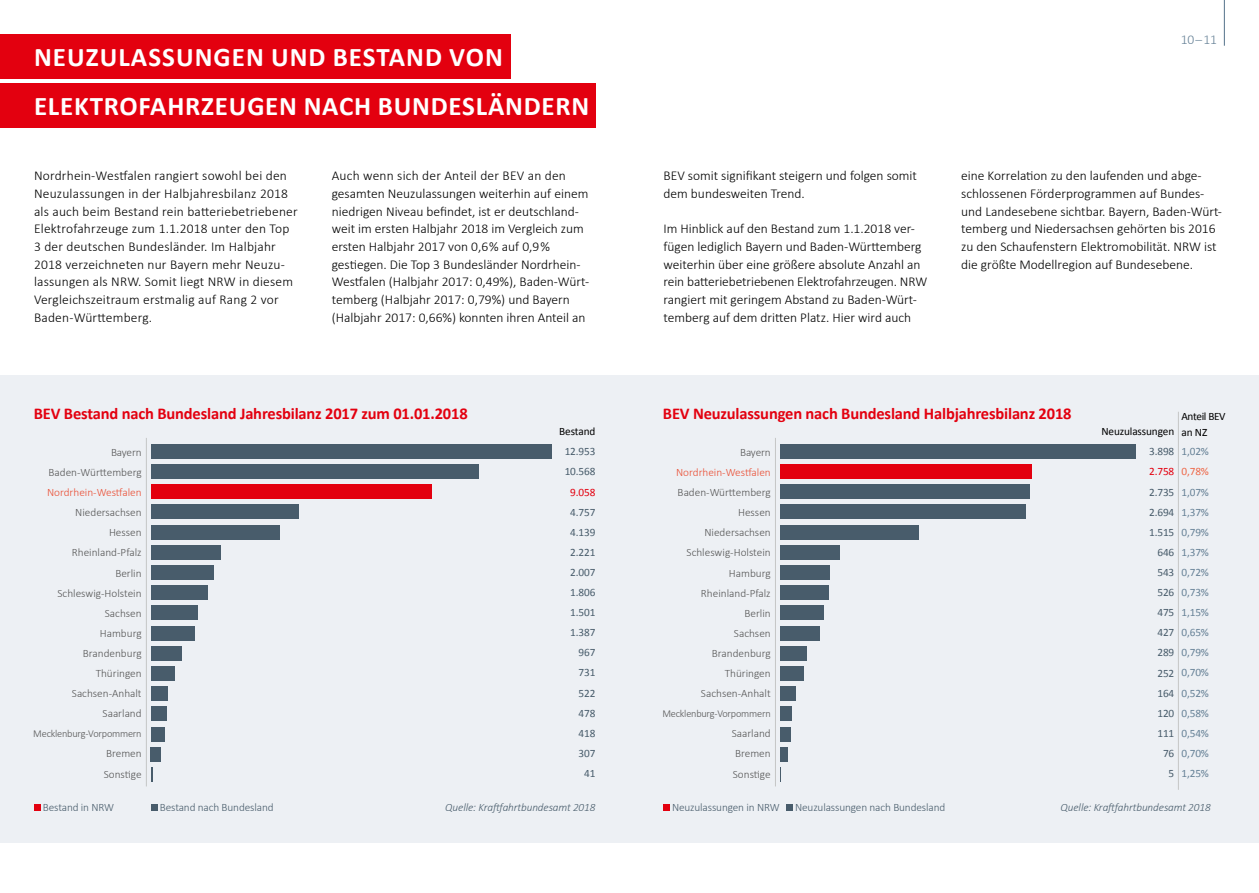
<style>
.page{position:relative;width:1259px;height:893px;background:#fff}
.page>*{position:absolute;margin:0;border:0;box-sizing:border-box;transform-origin:0 0}
.t1{font:700 27px/49.5px "Calibri";letter-spacing:.03em;color:#fff}
.t2{font:700 16.5px "Calibri";letter-spacing:-.01em;color:#e3000f}
.t3{font:300 13.5px/17.7px "Calibri";color:#000}
.t4{font:300 13.5px "Calibri";color:#678297}
.t5{font:300 11.25px/20.1px "Calibri";color:#565656;text-align:right}
.t6{font:11.25px/20.1px "Calibri";letter-spacing:-.01em;color:#485c6b;text-align:right}
.t7{font:300 11.25px "Calibri";letter-spacing:-.01em;color:#485c6b}
.t8{font:11.25px/20.1px "Calibri";letter-spacing:-.01em;color:#678297;text-align:justify}
.t9{font:italic 300 11.25px "Calibri";letter-spacing:-.01em;color:#485c6b}
.t10{font:300 11.25px "Calibri";color:#ea4e34}
.t11{font:11.25px "Calibri";letter-spacing:-.01em;color:#000}
.t12{font:11.25px/15.5px "Calibri";letter-spacing:-.03em;color:#000}
.t13{font:11.25px "Calibri";letter-spacing:-.01em;color:#e3000f}
.t14{font:11.25px "Calibri";color:#ed694a}
.t15{font:300 10.5px "Calibri";letter-spacing:-.02em;color:#565656}
</style>
<div class="page">
<div style="left:0;top:375px;width:1259px;height:468px;background:#edf0f4"></div>
<hr style="left:1223px;top:0;width:2px;height:46px;background:#678297">
<div style="left:0;top:34px;width:510px;height:45px;background:#e3000f"></div>
<div style="left:0;top:83px;width:595px;height:45px;background:#e3000f"></div>
<div style="left:780px;top:444px;width:355px;height:14px;background:#485c6b"></div>
<div style="left:151px;top:444px;width:401px;height:14px;background:#485c6b"></div>
<div style="left:780px;top:464px;width:252px;height:15px;background:#e3000f"></div>
<div style="left:151px;top:464px;width:327px;height:15px;background:#485c6b"></div>
<div style="left:780px;top:484px;width:249px;height:15px;background:#485c6b"></div>
<div style="left:151px;top:484px;width:280px;height:15px;background:#e3000f"></div>
<div style="left:780px;top:504px;width:246px;height:15px;background:#485c6b"></div>
<div style="left:151px;top:504px;width:148px;height:15px;background:#485c6b"></div>
<div style="left:780px;top:525px;width:138px;height:14px;background:#485c6b"></div>
<div style="left:151px;top:525px;width:128px;height:14px;background:#485c6b"></div>
<div style="left:780px;top:545px;width:59px;height:14px;background:#485c6b"></div>
<div style="left:151px;top:545px;width:69px;height:14px;background:#485c6b"></div>
<div style="left:780px;top:565px;width:50px;height:15px;background:#485c6b"></div>
<div style="left:151px;top:565px;width:63px;height:15px;background:#485c6b"></div>
<div style="left:780px;top:585px;width:48px;height:15px;background:#485c6b"></div>
<div style="left:151px;top:585px;width:56px;height:15px;background:#485c6b"></div>
<div style="left:780px;top:606px;width:44px;height:14px;background:#485c6b"></div>
<div style="left:151px;top:606px;width:47px;height:14px;background:#485c6b"></div>
<div style="left:780px;top:626px;width:39px;height:14px;background:#485c6b"></div>
<div style="left:151px;top:626px;width:43px;height:14px;background:#485c6b"></div>
<div style="left:780px;top:646px;width:27px;height:15px;background:#485c6b"></div>
<div style="left:151px;top:646px;width:30px;height:15px;background:#485c6b"></div>
<div style="left:780px;top:666px;width:23px;height:15px;background:#485c6b"></div>
<div style="left:151px;top:666px;width:23px;height:15px;background:#485c6b"></div>
<div style="left:780px;top:686px;width:15px;height:15px;background:#485c6b"></div>
<div style="left:151px;top:686px;width:17px;height:15px;background:#485c6b"></div>
<div style="left:780px;top:707px;width:12px;height:14px;background:#485c6b"></div>
<div style="left:151px;top:707px;width:15px;height:14px;background:#485c6b"></div>
<div style="left:780px;top:727px;width:11px;height:14px;background:#485c6b"></div>
<div style="left:151px;top:727px;width:13px;height:14px;background:#485c6b"></div>
<div style="left:780px;top:747px;width:8px;height:15px;background:#485c6b"></div>
<div style="left:151px;top:747px;width:10px;height:15px;background:#485c6b"></div>
<svg style="left:780px;top:767px;width:1px;height:15px"></svg>
<svg style="left:151px;top:767px;width:2px;height:15px"></svg>
<hr style="left:146px;top:438px;width:1px;height:348px;background:#c5c6c6">
<div style="left:151px;top:804px;width:7px;height:7px;background:#485c6b"></div>
<div style="left:34px;top:804px;width:7px;height:7px;background:#e3000f"></div>
<hr style="left:775px;top:438px;width:1px;height:348px;background:#c5c6c6">
<div style="left:786px;top:804px;width:7px;height:7px;background:#485c6b"></div>
<div style="left:663px;top:804px;width:6px;height:7px;background:#e3000f"></div>
<hr style="left:1178px;top:412px;width:1px;height:378px;background:#c5c6c6">
<h1 class="t1" style="left:34px;top:32px;width:557px">NEUZULASSUNGEN UND BESTAND VON<br>ELEKTROFAHRZEUGEN NACH BUNDESLÄNDERN</h1>
<p class="t3" style="left:34px;top:167px;width:265px">Nordrhein-Westfalen rangiert sowohl bei den Neuzulassungen in der Halbjahresbilanz 2018 als auch beim Bestand rein batteriebetriebener Elektrofahrzeuge zum 1.1.2018 unter den Top 3 der deutschen Bundesländer. Im Halbjahr 2018 verzeichneten nur Bayern mehr Neuzu&shy;lassungen als NRW. Somit liegt NRW in diesem Vergleichszeitraum erstmalig auf Rang 2 vor Baden-Württemberg.</p>
<p class="t3" style="left:332px;top:167px;width:259px">Auch wenn sich der Anteil der BEV an den gesamten Neuzulassungen weiterhin auf einem niedrigen Niveau befindet, ist er deutschland&shy;weit im ersten Halbjahr 2018 im Vergleich zum ersten Halbjahr 2017 von 0,6 % auf 0,9 % gestiegen. Die Top 3 Bundesländer Nordrhein-Westfalen (Halbjahr 2017: 0,49%), Baden-Würt&shy;temberg (Halbjahr 2017: 0,79%) und Bayern (Halbjahr 2017: 0,66%) konnten ihren Anteil an</p>
<p class="t3" style="left:663px;top:167px;width:255px">BEV somit signifikant steigern und folgen somit dem bundesweiten Trend.</p>
<p class="t3" style="left:663px;top:220px;width:265px">Im Hinblick auf den Bestand zum 1.1.2018 ver&shy;fügen lediglich Bayern und Baden-Württemberg weiterhin über eine größere absolute Anzahl an rein batteriebetriebenen Elektrofahrzeugen. NRW rangiert mit geringem Abstand zu Baden-Würt&shy;temberg auf dem dritten Platz. Hier wird auch</p>
<p class="t4" style="left:1180px;top:31px;width:38px">10 – 11</p>
<p class="t3" style="left:961px;top:167px;width:262px">eine Korrelation zu den laufenden und abge&shy;schlossenen Förderprogrammen auf Bundes&shy;und Landesebene sichtbar. Bayern, Baden-Würt&shy;temberg und Niedersachsen gehörten bis 2016 zu den Schaufenstern Elektromobilität. NRW ist die größte Modellregion auf Bundesebene.</p>
<p class="t2" style="left:34px;top:403px;width:435px">BEV Bestand nach Bundesland Jahresbilanz 2017 zum 01.01.2018</p>
<p class="t5" style="left:49px;top:442px;width:95px">Bayern<br>Baden-Württemberg</p>
<p class="t10" style="left:47px;top:485px;width:96px">Nordrhein-Westfalen</p>
<p class="t5" style="left:57px;top:502px;width:86px">Niedersachsen<br>Hessen<br>Rheinland-Pfalz<br>Berlin<br>Schleswig-Holstein<br>Sachsen<br>Hamburg<br>Brandenburg<br>Thüringen<br>Sachsen-Anhalt<br>Saarland</p>
<p class="t15" style="left:33px;top:727px;width:110px">Mecklenburg-Vorpommern</p>
<p class="t5" style="left:104px;top:743px;width:39px;text-align:left">Bremen<br>Sonstige</p>
<p class="t11" style="left:559px;top:424px;width:38px">Bestand</p>
<p class="t6" style="left:564px;top:442px;width:32px;text-align:left">12.953<br>10.568</p>
<p class="t13" style="left:570px;top:485px;width:27px">9.058</p>
<p class="t6" style="left:570px;top:502px;width:27px">4.757<br>4.139<br>2.221<br>2.007<br>1.806<br>1.501<br>1.387<br>967<br>731<br>522<br>478<br>418<br>307<br>41</p>
<p class="t7" style="left:43px;top:800px;width:73px">Bestand in NRW</p>
<p class="t7" style="left:160px;top:800px;width:115px">Bestand nach Bundesland</p>
<p class="t9" style="left:445px;top:800px;width:152px">Quelle: Kraftfahrtbundesamt 2018</p>
<p class="t2" style="left:663px;top:403px;width:410px">BEV Neuzulassungen nach Bundesland Halbjahresbilanz 2018</p>
<p class="t5" style="left:740px;top:442px;width:32px">Bayern</p>
<p class="t10" style="left:676px;top:465px;width:96px">Nordrhein-Westfalen</p>
<p class="t5" style="left:677px;top:482px;width:95px">Baden-Württemberg<br>Hessen<br>Niedersachsen<br>Schleswig-Holstein<br>Hamburg<br>Rheinland-Pfalz<br>Berlin<br>Sachsen<br>Brandenburg<br>Thüringen<br>Sachsen-Anhalt</p>
<p class="t15" style="left:662px;top:707px;width:110px">Mecklenburg-Vorpommern</p>
<p class="t5" style="left:731px;top:723px;width:41px;text-align:justify">Saarland Bremen Sonstige</p>
<p class="t12" style="left:1181px;top:409px;width:45px">Anteil BEV an NZ</p>
<p class="t8" style="left:1181px;top:442px;width:29px">1,02%</p>
<p class="t14" style="left:1181px;top:465px;width:29px">0,78%</p>
<p class="t8" style="left:1181px;top:482px;width:29px">1,07% 1,37% 0,79% 1,37% 0,72% 0,73% 1,15% 0,65% 0,79% 0,70% 0,52% 0,58% 0,54% 0,70% 1,25%</p>
<p class="t11" style="left:1101px;top:424px;width:74px">Neuzulassungen</p>
<p class="t6" style="left:1149px;top:442px;width:27px">3.898</p>
<p class="t13" style="left:1149px;top:465px;width:27px">2.758</p>
<p class="t6" style="left:1149px;top:482px;width:27px">2.735<br>2.694<br>1.515<br>646<br>543<br>526<br>475<br>427<br>289<br>252<br>164<br>120<br>111<br>76<br>5</p>
<p class="t7" style="left:672px;top:800px;width:109px">Neuzulassungen in NRW</p>
<p class="t7" style="left:795px;top:800px;width:152px">Neuzulassungen nach Bundesland</p>
<p class="t9" style="left:1060px;top:800px;width:152px">Quelle: Kraftfahrtbundesamt 2018</p>
</div>
